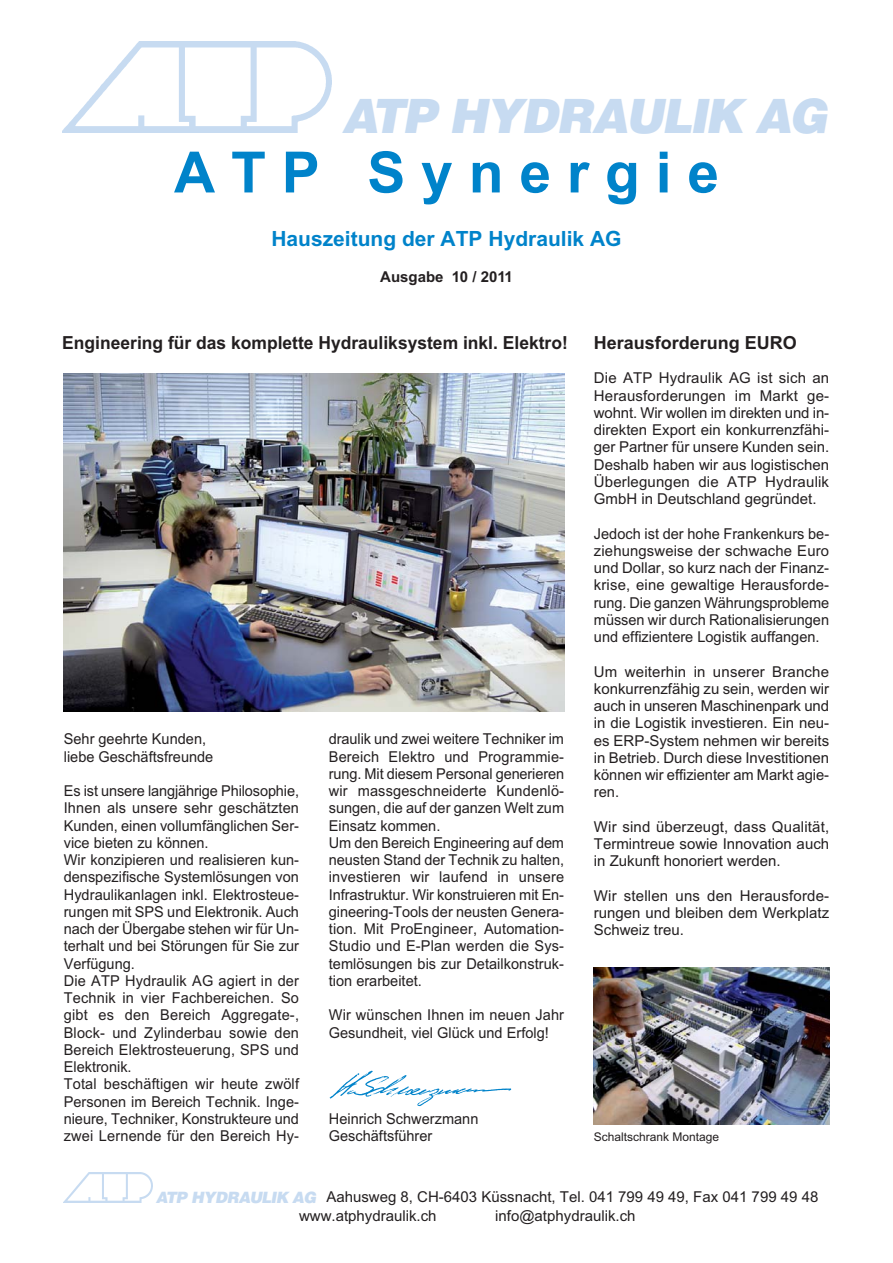
<style>
.page{position:relative;width:893px;height:1263px;background:#fff}
.page>*{position:absolute;margin:0;border:0;box-sizing:border-box;transform-origin:0 0}
.t1{font:700 57px "Arial";color:#0083ca}
.t2{font:italic 900 47.4px "Helvetica";letter-spacing:-.055em;color:#c7dbf1}
.t3{font:700 21px "Arial";color:#0083ca}
.t4{font:700 18px "Arial";color:#231f20}
.t5{font:15px/17.2px "Arial";color:#231f20}
.t6{font:700 15px "Arial";color:#231f20}
.t7{font:12px "Arial";color:#231f20}
.s1{font-family:"Helvetica";font-weight:900;font-style:italic;font-size:15.6px;color:#c7dbf1}
</style>
<div class="page">
<img style="left:63px;top:42px;width:268px;height:91px">
<img style="left:64px;top:1173px;width:88px;height:29px">
<img style="left:329px;top:1070px;width:183px;height:37px">
<img style="left:594px;top:967px;width:235px;height:158px">
<img style="left:64px;top:373px;width:500px;height:338px">
<h2 class="t2" style="left:342px;top:98px;width:487px">ATP HYDRAULIK AG</h2>
<h1 class="t1" style="left:174px;top:152px;width:546px">A T P S y n e r g i e</h1>
<h3 class="t3" style="left:271px;top:231px;width:352px">Hauszeitung der ATP Hydraulik AG</h3>
<p class="t6" style="left:380px;top:272px;width:134px">Ausgabe 10 / 2011</p>
<p class="t4" style="left:62px;top:336px;width:507px">Engineering für das komplette Hydrauliksystem inkl. Elektro!</p>
<p class="t4" style="left:594px;top:336px;width:205px">Herausforderung EURO</p>
<p class="t5" style="left:594px;top:371px;width:237px;text-align:justify">Die ATP Hydraulik AG ist sich an He rausforderungen im Markt ge&shy;wohnt. Wir wollen im direkten und in&shy;direkten Export ein konkurrenzfähi&shy;ger Partner für unsere Kunden sein.<br>Deshalb haben wir aus logistischen Überlegungen die ATP Hydraulik GmbH in Deutschland gegründet.</p>
<p class="t5" style="left:594px;top:526px;width:237px;text-align:justify">Jedoch ist der hohe Frankenkurs be - ziehungsweise der schwache Euro und Dollar, so kurz nach der Finanz - krise, eine gewaltige Herausforde&shy;rung. Die ganzen Währungsprobleme müssen wir durch Rationalisierungen und effizientere Logistik auffangen.</p>
<p class="t5" style="left:594px;top:664px;width:237px;text-align:justify">Um weiterhin in unserer Branche konkurrenzfähig zu sein, werden wir auch in unseren Maschinenpark und in die Logistik investieren. Ein neu&shy;es ERP-System nehmen wir bereits in Betrieb. Durch diese Investitionen können wir effizienter am Markt agie - ren.</p>
<p class="t5" style="left:594px;top:819px;width:237px;text-align:justify">Wir sind überzeugt, dass Qualität, Termintreue sowie Innovation auch in Zukunft honoriert werden.</p>
<p class="t5" style="left:594px;top:888px;width:237px;text-align:justify">Wir stellen uns den Herausforde&shy;rungen und bleiben dem Werkplatz Schweiz treu.</p>
<p class="t5" style="left:64px;top:732px;width:151px">Sehr geehrte Kunden, liebe Geschäftsfreunde</p>
<p class="t5" style="left:64px;top:784px;width:237px">Es ist unsere langjährige Philosophie,<br>Ihnen als unsere sehr geschätzten<br>Kunden, einen vollumfänglichen Ser&shy;vice bieten zu können.<br>Wir konzipieren und realisieren kun&shy;denspezifische Systemlösungen von<br>Hydraulikanlagen inkl. Elektrosteue&shy;rungen mit SPS und Elektronik. Auch nach der Übergabe stehen wir für Un&shy;terhalt und bei Störungen für Sie zur<br>Verfügung.<br>Die ATP Hydraulik AG agiert in der<br>Technik in vier Fachbereichen. So gibt es den Bereich Aggregate-,<br>Block- und Zylinderbau sowie den<br>Bereich Elektrosteuerung, SPS und<br>Elektronik.<br>Total beschäftigen wir heute zwölf<br>Personen im Bereich Technik. Inge&shy;nieure, Techniker, Konstrukteure und zwei Lernende für den Bereich Hy-</p>
<p class="t5" style="left:329px;top:732px;width:237px">draulik und zwei weitere Techniker im Bereich Elektro und Programmie&shy;rung. Mit diesem Personal generieren wir massgeschneiderte Kundenlö&shy;sungen, die auf der ganzen Welt zum Einsatz kommen.<br>Um den Bereich Engineering auf dem neusten Stand der Technik zu halten, investieren wir laufend in unsere In frastruktur. Wir konstruieren mit En&shy;gineering-Tools der neusten Genera&shy;tion. Mit ProEngineer, Automation - Stu dio und E-Plan werden die Sys - temlösungen bis zur Detailkonstruk - tion erarbeitet.</p>
<p class="t5" style="left:329px;top:1008px;width:237px">Wir wünschen Ihnen im neuen Jahr<br>Gesundheit, viel Glück und Erfolg!</p>
<p class="t5" style="left:329px;top:1111px;width:151px">Heinrich Schwerzmann<br>Geschäftsführer</p>
<p class="t7" style="left:594px;top:1132px;width:127px">Schaltschrank Montage</p>
<p class="t5" style="left:299px;top:1189px;width:521px;line-height:18.1px;text-indent:-143px"><span class="s1">ATP HYDRAULIK AG</span> Aahusweg 8, CH-6403 Küssnacht, Tel. 041 799 49 49, Fax 041 799 49 48 www.atphydraulik.ch</p>
<p class="t5" style="left:495px;top:1208px;width:142px">info@atphydraulik.ch</p>
</div>
